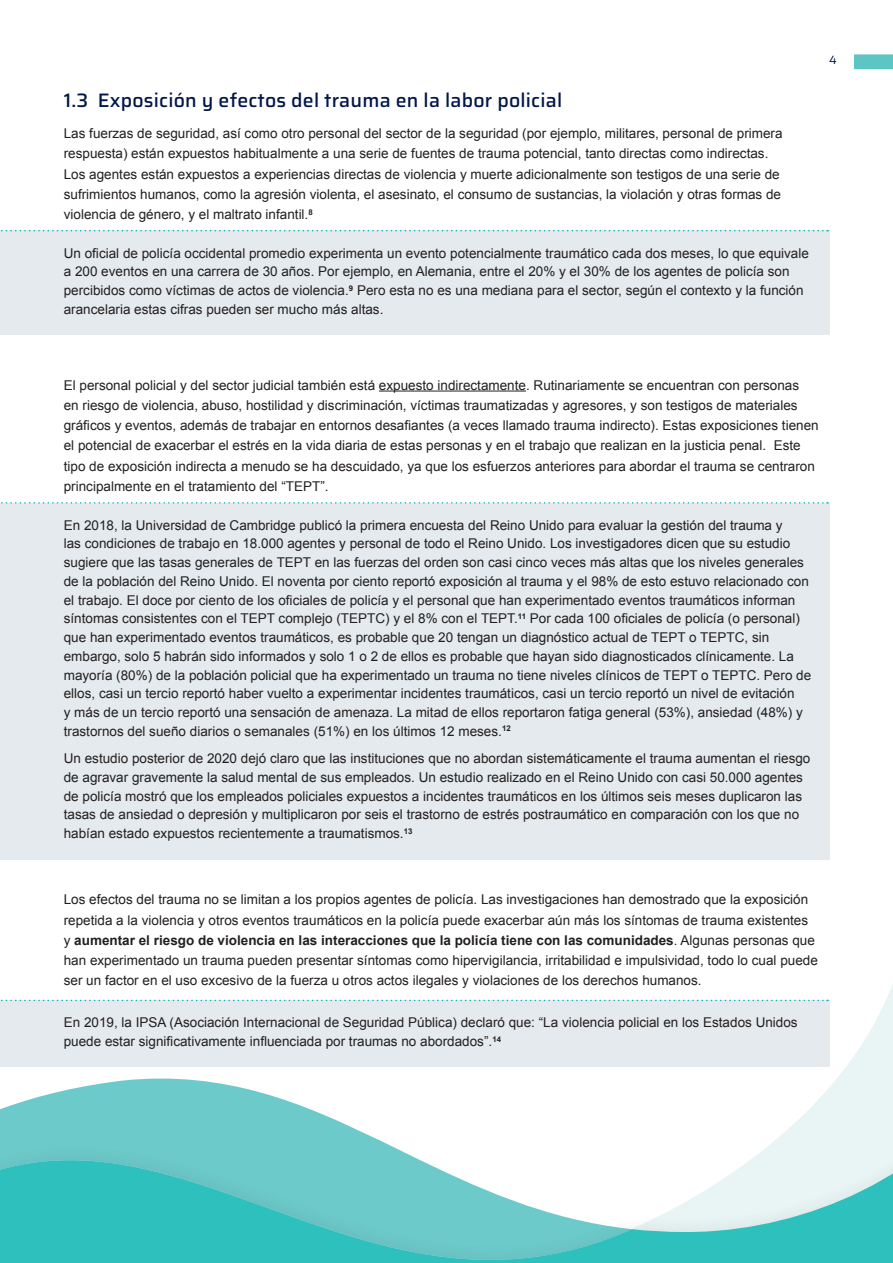
<style>
.page{position:relative;width:893px;height:1263px;background:#fff}
.page>*{position:absolute;margin:0;border:0;box-sizing:border-box;transform-origin:0 0}
.Head_2{font:500 19.5px "Saira";letter-spacing:.01em;color:#001748}
.body_box_L{font:13.5px/18.8px "Arial";color:#231f20}
.body{font:13.5px/20.2px "Arial";color:#231f20}
.t1{font:12px "Saira";color:#001748}
.s1{font-weight:700}
</style>
<div class="page">
<div style="left:854px;top:54px;width:39px;height:15px;background:#5dc5c4"></div>
<div style="left:0;top:994px;width:893px;height:269px;background:#231f20;opacity:.2"></div>
<svg style="left:0;top:1008px;width:893px;height:255px"></svg>
<hr style="left:379px;top:391px;width:147px;height:1px;background:#231f20">
<div style="left:0;top:503px;width:829px;height:356px;background:#e4eaed"></div>
<svg style="left:1px;top:502px;width:827px;height:2px"></svg>
<div style="left:0;top:231px;width:829px;height:104px;background:#e4eaed"></div>
<svg style="left:0;top:230px;width:828px;height:1px"></svg>
<div style="left:0;top:1000px;width:829px;height:67px;background:#e4eaed"></div>
<svg style="left:1px;top:1000px;width:827px;height:1px"></svg>
<p class="Head_2" style="left:64px;top:84px;width:500px">1.3 Exposición y efectos del trauma en la labor policial</p>
<p class="body" style="left:64px;top:123px;width:720px">Las fuerzas de seguridad, así como otro personal del sector de la seguridad (por ejemplo, militares, personal de primera respuesta) están expuestos habitualmente a una serie de fuentes de trauma potencial, tanto directas como indirectas.<br>Los agentes están expuestos a experiencias directas de violencia y muerte adicionalmente son testigos de una serie de sufrimientos humanos, como la agresión violenta, el asesinato, el consumo de sustancias, la violación y otras formas de violencia de género, y el maltrato infantil.<sup>8</sup></p>
<p class="body_box_L" style="left:64px;top:244px;width:747px">Un oficial de policía occidental promedio experimenta un evento potencialmente traumático cada dos meses, lo que equivale a 200 eventos en una carrera de 30 años. Por ejemplo, en Alemania, entre el 20% y el 30% de los agentes de policía son percibidos como víctimas de actos de violencia.<sup>9</sup> Pero esta no es una mediana para el sector, según el contexto y la función arancelaria estas cifras pueden ser mucho más altas.</p>
<p class="t1" style="left:829px;top:50px;width:9px">4</p>
<p class="body" style="left:64px;top:375px;width:756px">El personal policial y del sector judicial también está expuesto indirectamente. Rutinariamente se encuentran con personas<br>en riesgo de violencia, abuso, hostilidad y discriminación, víctimas traumatizadas y agresores, y son testigos de materiales gráficos y eventos, además de trabajar en entornos desafiantes (a veces llamado trauma indirecto). Estas exposiciones tienen el potencial de exacerbar el estrés en la vida diaria de estas personas y en el trabajo que realizan en la justicia penal. Este tipo de exposición indirecta a menudo se ha descuidado, ya que los esfuerzos anteriores para abordar el trauma se centraron principalmente en el tratamiento del “TEPT”.</p>
<p class="body_box_L" style="left:64px;top:516px;width:749px">En 2018, la Universidad de Cambridge publicó la primera encuesta del Reino Unido para evaluar la gestión del trauma y<br>las condiciones de trabajo en 18.000 agentes y personal de todo el Reino Unido. Los investigadores dicen que su estudio sugiere que las tasas generales de TEPT en las fuerzas del orden son casi cinco veces más altas que los niveles generales de la población del Reino Unido. El noventa por ciento reportó exposición al trauma y el 98% de esto estuvo relacionado con el trabajo. El doce por ciento de los oficiales de policía y el personal que han experimentado eventos traumáticos informan síntomas consistentes con el TEPT complejo (TEPTC) y el 8% con el TEPT.<sup>11</sup> Por cada 100 oficiales de policía (o personal) que han experimentado eventos traumáticos, es probable que 20 tengan un diagnóstico actual de TEPT o TEPTC, sin embargo, solo 5 habrán sido informados y solo 1 o 2 de ellos es probable que hayan sido diagnosticados clínicamente. La mayoría (80%) de la población policial que ha experimentado un trauma no tiene niveles clínicos de TEPT o TEPTC. Pero de ellos, casi un tercio reportó haber vuelto a experimentar incidentes traumáticos, casi un tercio reportó un nivel de evitación<br>y más de un tercio reportó una sensación de amenaza. La mitad de ellos reportaron fatiga general (53%), ansiedad (48%) y trastornos del sueño diarios o semanales (51%) en los últimos 12 meses.<sup>12</sup></p>
<p class="body_box_L" style="left:64px;top:749px;width:748px">Un estudio posterior de 2020 dejó claro que las instituciones que no abordan sistemáticamente el trauma aumentan el riesgo de agravar gravemente la salud mental de sus empleados. Un estudio realizado en el Reino Unido con casi 50.000 agentes de policía mostró que los empleados policiales expuestos a incidentes traumáticos en los últimos seis meses duplicaron las tasas de ansiedad o depresión y multiplicaron por seis el trastorno de estrés postraumático en comparación con los que no habían estado expuestos recientemente a traumatismos.<sup>13</sup></p>
<p class="body" style="left:64px;top:890px;width:756px">Los efectos del trauma no se limitan a los propios agentes de policía. Las investigaciones han demostrado que la exposición repetida a la violencia y otros eventos traumáticos en la policía puede exacerbar aún más los síntomas de trauma existentes y <span class="s1">aumentar el riesgo de violencia en las interacciones que la policía tiene con las comunidades</span>. Algunas personas que han experimentado un trauma pueden presentar síntomas como hipervigilancia, irritabilidad e impulsividad, todo lo cual puede ser un factor en el uso excesivo de la fuerza u otros actos ilegales y violaciones de los derechos humanos.</p>
<p class="body_box_L" style="left:64px;top:1013px;width:735px">En 2019, la IPSA (Asociación Internacional de Seguridad Pública) declaró que: “La violencia policial en los Estados Unidos puede estar significativamente influenciada por traumas no abordados”.<sup>14</sup></p>
</div>
